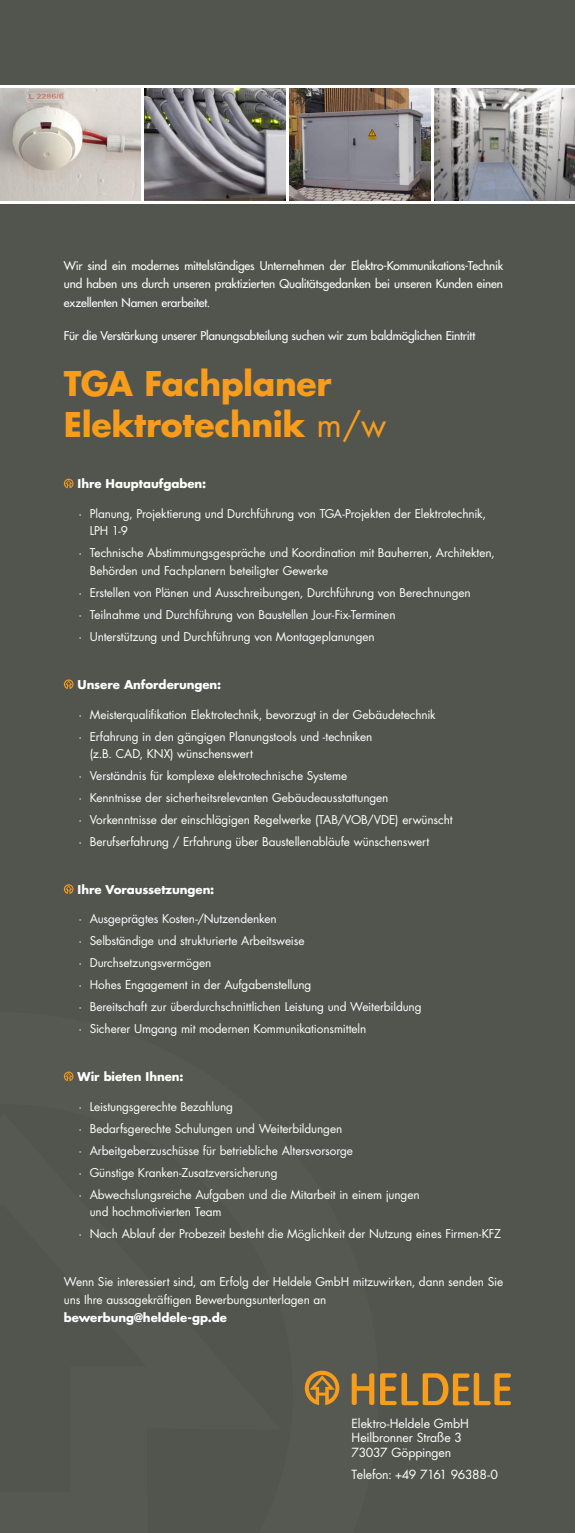
<style>
.page{position:relative;width:575px;height:1533px;background:#fff}
.page>*{position:absolute;margin:0;border:0;box-sizing:border-box;transform-origin:0 0}
.t1{font:700 33.15px/40.5px "Futura";letter-spacing:-.01em;color:#f89c1c}
.t2{font:12.3px/14.6px "Futura";letter-spacing:-.01em;color:#fff}
.t3{font:12.3px "Futura";letter-spacing:-.035em;color:#fff}
.t4{font:11.77px/22px "Futura";letter-spacing:-.01em;color:#fff}
.t5{font:11.77px/18.5px "Futura";letter-spacing:-.015em;color:#fff;text-align:justify}
.t6{font:700 11.77px "Futura";letter-spacing:-.005em;color:#fff}
.s1{font-weight:400}
</style>
<div class="page">
<div style="left:0;top:0;width:574px;height:1533px;background:#52554e"></div>
<svg style="left:0;top:85px;width:574px;height:118px;background:#ebeaea"></svg>
<img style="left:0;top:88px;width:141px;height:112px">
<img style="left:289px;top:88px;width:141px;height:112px">
<img style="left:144px;top:88px;width:141px;height:112px">
<img style="left:433px;top:88px;width:141px;height:112px">
<svg style="left:64px;top:479px;width:9px;height:9px"></svg>
<svg style="left:64px;top:679px;width:9px;height:10px"></svg>
<svg style="left:64px;top:884px;width:9px;height:10px"></svg>
<svg style="left:64px;top:1071px;width:9px;height:10px"></svg>
<svg style="left:304px;top:1371px;width:35px;height:34px"></svg>
<svg style="left:351px;top:1372px;width:160px;height:34px"></svg>
<p class="t5" style="left:64px;top:256px;width:440px">Wir sind ein modernes mittelständiges Unternehmen der Elektro-Kommunikations-Technik und haben uns durch unseren praktizierten Qualitätsgedanken bei unseren Kunden einen exzellenten Namen erarbeitet.</p>
<p class="t5" style="left:64px;top:326px;width:412px">Für die Verstärkung unserer Planungsabteilung suchen wir zum baldmöglichen Eintritt</p>
<h1 class="t1" style="left:64px;top:363px;width:323px">TGA Fachplaner<br>Elektrotechnik <span class="s1">m/w</span></h1>
<p class="t6" style="left:77px;top:476px;width:130px">Ihre Hauptaufgaben:</p>
<p class="t4" style="left:90px;top:504px;width:397px;line-height:17.7px;text-indent:-11px">· Planung, Projektierung und Durchführung von TGA-Projekten der Elektrotechnik,<br>LPH 1-9</p>
<p class="t4" style="left:90px;top:544px;width:406px;line-height:17.7px;text-indent:-11px">· Technische Abstimmungsgespräche und Koordination mit Bauherren, Architekten,<br>Behörden und Fachplanern beteiligter Gewerke</p>
<p class="t4" style="left:79px;top:582px;width:393px">· Erstellen von Plänen und Ausschreibungen, Durchführung von Berechnungen · Teilnahme und Durchführung von Baustellen Jour-Fix-Terminen<br>· Unterstützung und Durchführung von Montageplanungen</p>
<p class="t6" style="left:77px;top:676px;width:145px">Unsere Anforderungen:</p>
<p class="t4" style="left:79px;top:703px;width:358px">· Meisterqualifikation Elektrotechnik, bevorzugt in der Gebäudetechnik · Erfahrung in den gängigen Planungstools und -techniken</p>
<p class="t4" style="left:79px;top:743px;width:375px;text-indent:11px">(z.B. CAD, KNX) wünschenswert<br>· Verständnis für komplexe elektrotechnische Systeme<br>· Kenntnisse der sicherheitsrelevanten Gebäudeausstattungen<br>· Vorkenntnisse der einschlägigen Regelwerke (TAB/VOB/VDE) erwünscht · Berufserfahrung / Erfahrung über Baustellenabläufe wünschenswert</p>
<p class="t6" style="left:77px;top:881px;width:138px">Ihre Voraussetzungen:</p>
<p class="t4" style="left:79px;top:908px;width:344px">· Ausgeprägtes Kosten-/Nutzendenken<br>· Selbständige und strukturierte Arbeitsweise<br>· Durchsetzungsvermögen<br>· Hohes Engagement in der Aufgabenstellung<br>· Bereitschaft zur überdurchschnittlichen Leistung und Weiterbildung · Sicherer Umgang mit modernen Kommunikationsmitteln</p>
<p class="t6" style="left:77px;top:1068px;width:107px">Wir bieten Ihnen:</p>
<p class="t4" style="left:79px;top:1095px;width:342px">· Leistungsgerechte Bezahlung<br>· Bedarfsgerechte Schulungen und Weiterbildungen<br>· Arbeitgeberzuschüsse für betriebliche Altersvorsorge<br>· Günstige Kranken-Zusatzversicherung<br>· Abwechslungsreiche Aufgaben und die Mitarbeit in einem jungen</p>
<p class="t4" style="left:79px;top:1201px;width:423px;text-indent:11px">und hochmotivierten Team<br>· Nach Ablauf der Probezeit besteht die Möglichkeit der Nutzung eines Firmen-KFZ</p>
<p class="t4" style="left:64px;top:1272px;width:440px;line-height:18.5px">Wenn Sie interessiert sind, am Erfolg der Heldele GmbH mitzuwirken, dann senden Sie uns Ihre aussagekräftigen Bewerbungsunterlagen an</p>
<p class="t6" style="left:64px;top:1309px;width:164px">bewerbung@heldele-gp.de</p>
<p class="t2" style="left:351px;top:1415px;width:119px">Elektro-Heldele GmbH<br>Heilbronner Straße 3<br>73037 Göppingen</p>
<p class="t3" style="left:351px;top:1466px;width:148px">Telefon: +49 7161 96388-0</p>
</div>
